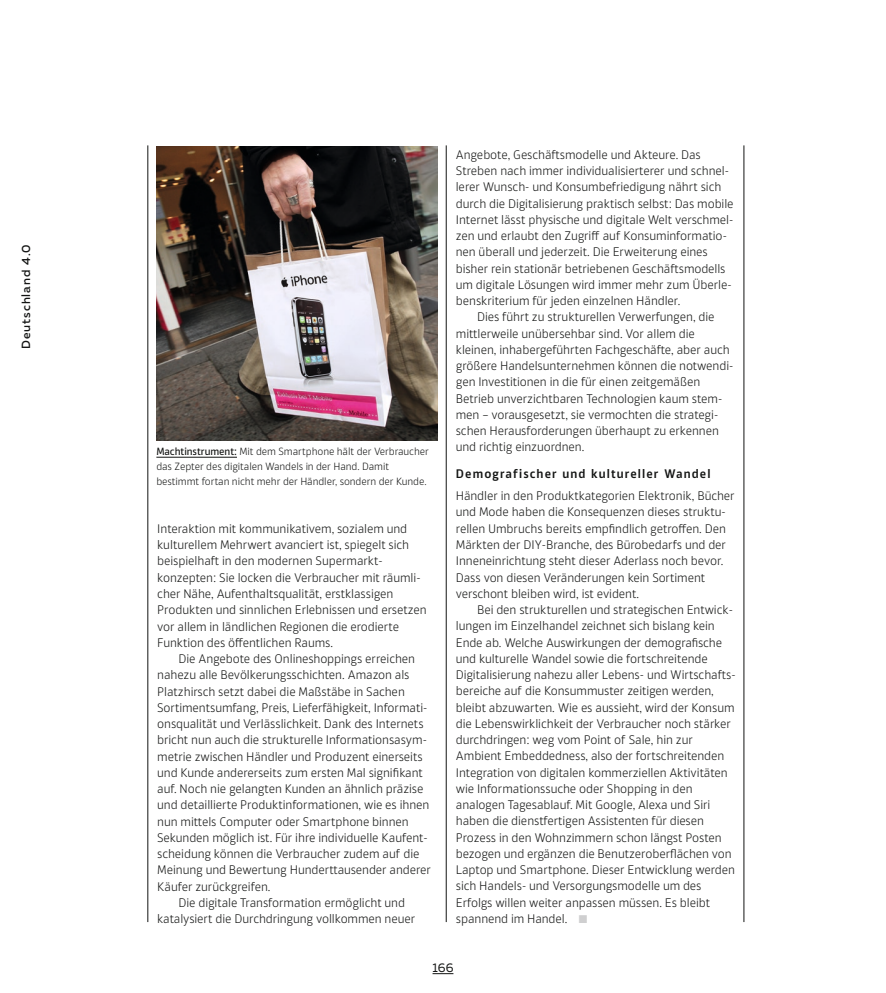
<style>
.page{position:relative;width:886px;height:993px;background:#fff}
.page>*{position:absolute;margin:0;border:0;box-sizing:border-box;transform-origin:0 0}
.t1{font:12.5px "Muller";color:#131413}
.t2{font:300 11.88px/16.2px "Akwe Pro";letter-spacing:-.01em;color:#131413}
.t3{font:600 11.88px "Akwe Pro";letter-spacing:.09em;color:#131413}
.t4{font:500 11.88px "Muller";letter-spacing:.08em;color:#131413}
.t5{font:300 10px/15px "Akwe Pro";letter-spacing:-.01em;color:#131413}
.s1{font-weight:500}
.s2{color:#cfcfd0}
</style>
<div class="page">
<hr style="left:446px;top:145px;width:1px;height:776px;background:#131413">
<hr style="left:743px;top:145px;width:1px;height:776px;background:#131413">
<hr style="left:147px;top:145px;width:1px;height:776px;background:#131413">
<img style="left:156px;top:146px;width:282px;height:295px">
<hr style="left:156px;top:457px;width:81px;height:1px;background:#131413">
<svg style="left:432px;top:973px;width:21px;height:1px"></svg>
<p class="t4" style="left:18px;top:349px;width:106px;rotate:-90deg">Deutschland 4.0</p>
<p class="t5" style="left:156px;top:443px;width:274px"><span class="s1">Machtinstrument:</span> Mit dem Smartphone hält der Verbraucher das Zepter des digitalen Wandels in der Hand. Damit bestimmt fortan nicht mehr der Händler, sondern der Kunde.</p>
<p class="t2" style="left:157px;top:519px;width:271px">Interaktion mit kommunikativem, sozialem und kulturellem Mehrwert avanciert ist, spiegelt sich beispielhaft in den modernen Supermarkt‑ konzepten: Sie locken die Verbraucher mit räumli‑ cher Nähe, Aufenthaltsqualität, erstklassigen Produkten und sinnlichen Erlebnissen und ersetzen vor allem in ländlichen Regionen die erodierte Funktion des öffentlichen Raums.</p>
<p class="t2" style="left:178px;top:649px;width:238px">Die Angebote des Onlineshoppings erreichen</p>
<p class="t2" style="left:157px;top:666px;width:254px">nahezu alle Bevölkerungsschichten. Amazon als</p>
<p class="t2" style="left:157px;top:682px;width:249px">Platzhirsch setzt dabei die Maßstäbe in Sachen</p>
<p class="t2" style="left:157px;top:698px;width:272px">Sortimentsumfang, Preis, Lieferfähigkeit, Informati‑</p>
<p class="t2" style="left:157px;top:714px;width:268px">onsqualität und Verlässlichkeit. Dank des Internets</p>
<p class="t2" style="left:157px;top:730px;width:271px">bricht nun auch die strukturelle Informationsasym‑</p>
<p class="t2" style="left:157px;top:747px;width:267px">metrie zwischen Händler und Produzent einerseits</p>
<p class="t2" style="left:157px;top:763px;width:267px">und Kunde andererseits zum ersten Mal signifikant</p>
<p class="t2" style="left:157px;top:779px;width:268px">auf. Noch nie gelangten Kunden an ähnlich präzise</p>
<p class="t2" style="left:157px;top:795px;width:274px">und detaillierte Produktinformationen, wie es ihnen</p>
<p class="t2" style="left:157px;top:812px;width:253px">nun mittels Computer oder Smartphone binnen</p>
<p class="t2" style="left:157px;top:828px;width:272px">Sekunden möglich ist. Für ihre individuelle Kaufent‑</p>
<p class="t2" style="left:157px;top:844px;width:264px">scheidung können die Verbraucher zudem auf die</p>
<p class="t2" style="left:157px;top:860px;width:275px">Meinung und Bewertung Hunderttausender anderer</p>
<p class="t2" style="left:157px;top:877px;width:115px">Käufer zurückgreifen.</p>
<p class="t2" style="left:178px;top:893px;width:228px">Die digitale Transformation ermöglicht und</p>
<p class="t2" style="left:157px;top:909px;width:259px">katalysiert die Durchdringung vollkommen neuer</p>
<p class="t2" style="left:456px;top:145px;width:247px">Angebote, Geschäftsmodelle und Akteure. Das</p>
<p class="t2" style="left:456px;top:162px;width:275px">Streben nach immer individualisierterer und schnel‑</p>
<p class="t2" style="left:456px;top:178px;width:267px">lerer Wunsch- und Konsumbefriedigung nährt sich</p>
<p class="t2" style="left:456px;top:194px;width:279px">durch die Digitalisierung praktisch selbst: Das mobile</p>
<p class="t2" style="left:456px;top:210px;width:279px">Internet lässt physische und digitale Welt verschmel‑</p>
<p class="t2" style="left:456px;top:227px;width:272px">zen und erlaubt den Zugriff auf Konsuminformatio‑</p>
<p class="t2" style="left:456px;top:243px;width:253px">nen überall und jederzeit. Die Erweiterung eines</p>
<p class="t2" style="left:456px;top:259px;width:271px">bisher rein stationär betriebenen Geschäftsmodells</p>
<p class="t2" style="left:456px;top:275px;width:277px">um digitale Lösungen wird immer mehr zum Überle‑</p>
<p class="t2" style="left:456px;top:292px;width:226px">benskriterium für jeden einzelnen Händler.</p>
<p class="t2" style="left:477px;top:308px;width:239px">Dies führt zu strukturellen Verwerfungen, die</p>
<p class="t2" style="left:456px;top:324px;width:241px">mittlerweile unübersehbar sind. Vor allem die</p>
<p class="t2" style="left:456px;top:340px;width:275px">kleinen, inhabergeführten Fachgeschäfte, aber auch</p>
<p class="t2" style="left:456px;top:357px;width:279px">größere Handelsunternehmen können die notwendi‑</p>
<p class="t2" style="left:456px;top:373px;width:246px">gen Investitionen in die für einen zeitgemäßen</p>
<p class="t2" style="left:456px;top:389px;width:268px">Betrieb unverzichtbaren Technologien kaum stem‑</p>
<p class="t2" style="left:456px;top:405px;width:264px">men – vorausgesetzt, sie vermochten die strategi‑</p>
<p class="t2" style="left:456px;top:422px;width:265px">schen Herausforderungen überhaupt zu erkennen</p>
<p class="t2" style="left:456px;top:438px;width:130px">und richtig einzuordnen.</p>
<p class="t3" style="left:456px;top:464px;width:256px">Demografischer und kultureller Wandel</p>
<p class="t2" style="left:456px;top:487px;width:280px">Händler in den Produktkategorien Elektronik, Bücher und Mode haben die Konsequenzen dieses struktu‑ rellen Umbruchs bereits empfindlich getroffen. Den Märkten der DIY-Branche, des Bürobedarfs und der Inneneinrichtung steht dieser Aderlass noch bevor.<br>Dass von diesen Veränderungen kein Sortiment verschont bleiben wird, ist evident.</p>
<p class="t2" style="left:456px;top:600px;width:281px;text-indent:21px">Bei den strukturellen und strategischen Entwick‑ lungen im Einzelhandel zeichnet sich bislang kein Ende ab. Welche Auswirkungen der demografische und kulturelle Wandel sowie die fortschreitende Digitalisierung nahezu aller Lebens- und Wirtschafts‑ bereiche auf die Konsummuster zeitigen werden, bleibt abzuwarten. Wie es aussieht, wird der Konsum die Lebenswirklichkeit der Verbraucher noch stärker durchdringen: weg vom Point of Sale, hin zur Ambient Embeddedness, also der fortschreitenden Integration von digitalen kommerziellen Aktivitäten wie Informationssuche oder Shopping in den analogen Tagesablauf. Mit Google, Alexa und Siri haben die dienstfertigen Assistenten für diesen Prozess in den Wohnzimmern schon längst Posten bezogen und ergänzen die Benutzeroberflächen von Laptop und Smartphone. Dieser Entwicklung werden sich Handels- und Versorgungsmodelle um des Erfolgs willen weiter anpassen müssen. Es bleibt spannend im Handel. <span class="s2">■</span></p>
<p class="t1" style="left:432px;top:959px;width:22px">166</p>
</div>
